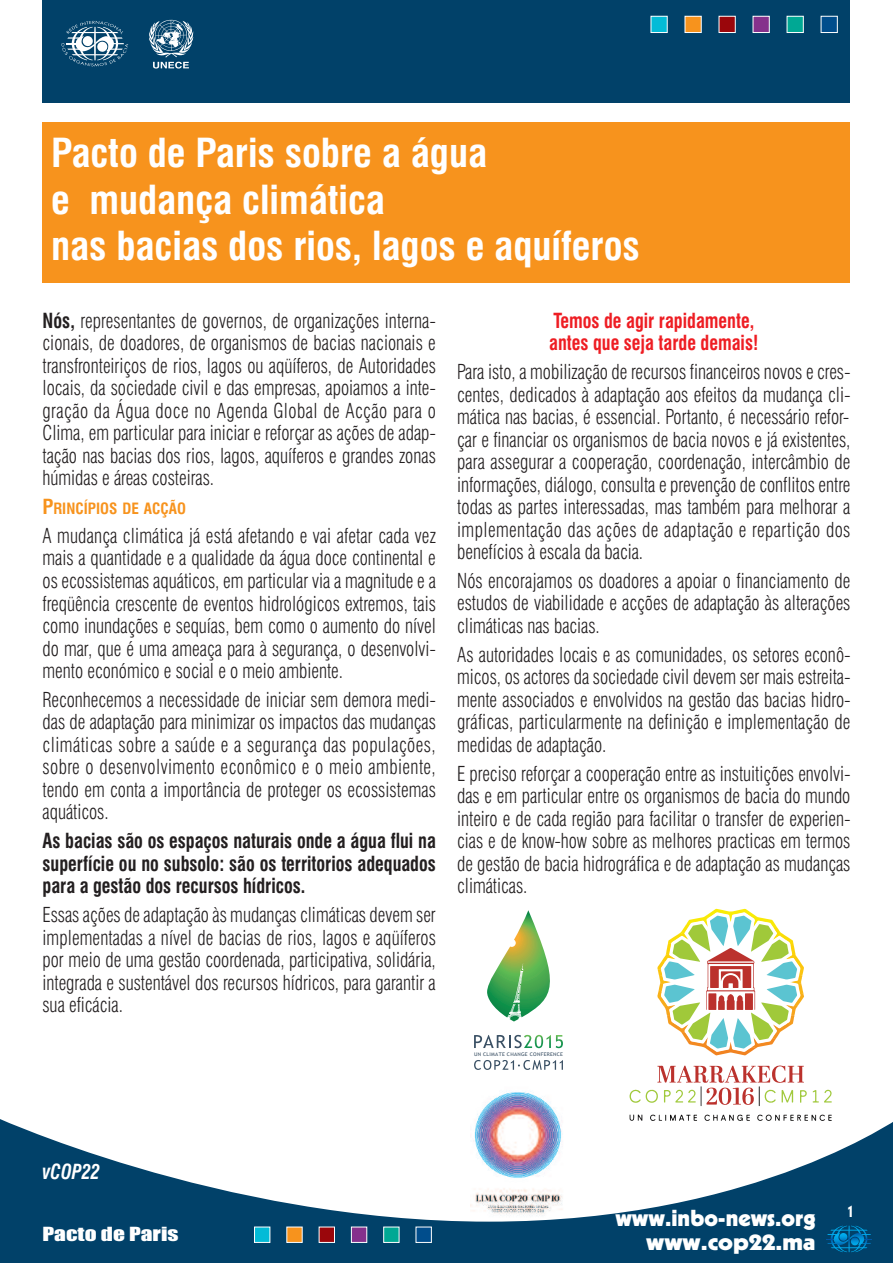
<style>
.page{position:relative;width:893px;height:1263px;background:#fff}
.page>*{position:absolute;margin:0;border:0;box-sizing:border-box;transform-origin:0 0}
.t1{font:700 condensed 39px/46.5px "Swiss 721 BT";color:#fff}
.t2{font:900 22.5px/24px "Kabel";color:#fff;text-align:right;scale:1.05 1}
.t3{font:300 condensed 20.25px/22.5px "Swiss 721 BT";color:#231f20;text-align:justify;scale:.9 1}
.t4{font:700 condensed 20.25px/22.5px "Swiss 721 BT";color:#231f20;text-align:justify;scale:.9 1}
.t5{font:700 condensed 20.25px/22.5px "Swiss 721 BT";color:#ee1d23;scale:.9 1}
.t6{font:italic 700 condensed 20.25px "Swiss 721 BT";color:#fff;scale:.9 1}
.t7{font:18px "Impact";color:#fff;scale:1.3 1}
.t8{font:18px "Insignia";color:#fff}
.t9{font:700 condensed 15.15px "Swiss 721 BT";color:#f7931d}
.t10{font:4.95px "Trebuchet MS";letter-spacing:.05em;color:#3a5064;scale:1.07 1}
.s1{font-weight:700}
.s2{font-size:20.25px}
</style>
<div class="page">
<svg style="left:0;top:1119px;width:893px;height:144px;fill:#014169"></svg>
<svg style="left:826px;top:1225px;width:46px;height:27px"></svg>
<div style="left:43px;top:0;width:807px;height:102px;background:#014169"></div>
<div style="left:43px;top:123px;width:807px;height:160px;background:#f7931d"></div>
<div style="left:255px;top:1227px;width:15px;height:15px;background:#03bbd7"></div>
<div style="left:254px;top:1227px;width:16px;height:16px;border:1px solid #fff"></div>
<div style="left:287px;top:1227px;width:15px;height:15px;background:#f7931d"></div>
<div style="left:319px;top:1227px;width:15px;height:15px;background:#9a060b"></div>
<div style="left:319px;top:1227px;width:16px;height:16px;border:1px solid #fff"></div>
<div style="left:352px;top:1227px;width:14px;height:15px;background:#85318c"></div>
<div style="left:351px;top:1227px;width:16px;height:16px;border:1px solid #fff"></div>
<div style="left:384px;top:1227px;width:15px;height:15px;background:#00a894"></div>
<div style="left:383px;top:1227px;width:16px;height:16px;border:1px solid #fff"></div>
<div style="left:416px;top:1227px;width:15px;height:15px;background:#004d8c"></div>
<div style="left:416px;top:1227px;width:16px;height:16px;border:1px solid #fff"></div>
<div style="left:651px;top:17px;width:16px;height:15px;background:#03bbd7"></div>
<div style="left:651px;top:16px;width:17px;height:17px;border:1px solid #fff"></div>
<div style="left:685px;top:17px;width:16px;height:15px;background:#f7931d"></div>
<div style="left:685px;top:16px;width:17px;height:17px;border:1px solid #fff"></div>
<div style="left:719px;top:17px;width:16px;height:15px;background:#9a060b"></div>
<div style="left:719px;top:16px;width:17px;height:17px;border:1px solid #fff"></div>
<div style="left:753px;top:17px;width:16px;height:15px;background:#85318c"></div>
<div style="left:753px;top:16px;width:17px;height:17px;border:1px solid #fff"></div>
<div style="left:787px;top:17px;width:16px;height:15px;background:#00a894"></div>
<div style="left:787px;top:16px;width:17px;height:17px;border:1px solid #fff"></div>
<div style="left:821px;top:17px;width:16px;height:15px;background:#004d8c"></div>
<div style="left:821px;top:16px;width:17px;height:17px;border:1px solid #fff"></div>
<div style="left:629px;top:909px;width:203px;height:212px;background:#fff"></div>
<svg style="left:813px;top:1090px;width:19px;height:12px"></svg>
<svg style="left:629px;top:1114px;width:13px;height:7px"></svg>
<svg style="left:757px;top:1114px;width:75px;height:7px"></svg>
<svg style="left:704px;top:1114px;width:46px;height:7px"></svg>
<svg style="left:650px;top:1114px;width:47px;height:7px"></svg>
<svg style="left:657px;top:909px;width:147px;height:146px"></svg>
<svg style="left:629px;top:1065px;width:178px;height:41px"></svg>
<img style="left:471px;top:1091px;width:94px;height:126px">
<svg style="left:149px;top:20px;width:44px;height:49px"></svg>
<svg style="left:61px;top:21px;width:67px;height:45px"></svg>
<svg style="left:474px;top:1060px;width:89px;height:10px"></svg>
<svg style="left:474px;top:1035px;width:89px;height:13px"></svg>
<svg style="left:487px;top:910px;width:63px;height:111px"></svg>
<h1 class="t1" style="left:51px;top:133px;width:590px">Pacto de Paris sobre a água<br>e mudança climática<br>nas bacias dos rios, lagos e aquíferos</h1>
<p class="t3" style="left:43px;top:311px;width:439px"><span class="s1">Nós,</span> representantes de governos, de organizações interna&shy;cionais, de doadores, de organismos de bacias nacionais e transfronteiriços de rios, lagos ou aqüíferos, de Autoridades locais, da sociedade civil e das empresas, apoiamos a inte&shy;gração da Água doce no Agenda Global de Acção para o Clima, em particular para iniciar e reforçar as ações de adap&shy;tação nas bacias dos rios, lagos, aquíferos e grandes zonas húmidas e áreas costeiras.</p>
<p class="t9" style="left:43px;top:503px;width:145px"><span class="s2">P</span>RINCÍPIOS DE ACÇÃO</p>
<p class="t3" style="left:43px;top:526px;width:439px">A mudança climática já está afetando e vai afetar cada vez mais a quantidade e a qualidade da água doce continental e os ecossistemas aquáticos, em particular via a magnitude e a freqüência crescente de eventos hidrológicos extremos, tais como inundações e sequías, bem como o aumento do nível do mar, que é uma ameaça para à segurança, o desenvolvi&shy;mento económico e social e o meio ambiente.</p>
<p class="t3" style="left:43px;top:690px;width:439px">Reconhecemos a necessidade de iniciar sem demora medi&shy;das de adaptação para minimizar os impactos das mudanças climáticas sobre a saúde e a segurança das populações, sobre o desenvolvimento econômico e o meio ambiente, tendo em conta a importância de proteger os ecossistemas aquáticos.</p>
<p class="t4" style="left:43px;top:831px;width:439px">As bacias são os espaços naturais onde a água flui na superfície ou no subsolo: são os territorios adequados para a gestão dos recursos hídricos.</p>
<p class="t3" style="left:42px;top:905px;width:439px">Essas ações de adaptação às mudanças climáticas devem ser implementadas a nível de bacias de rios, lagos e aqüíferos por meio de uma gestão coordenada, participativa, solidária, integrada e sustentável dos recursos hídricos, para garantir a sua eficácia.</p>
<p class="t5" style="left:549px;top:311px;width:234px">Temos de agir rapidamente, antes que seja tarde demais!</p>
<p class="t3" style="left:457px;top:362px;width:439px">Para isto, a mobilização de recursos financeiros novos e cres&shy;centes, dedicados à adaptação aos efeitos da mudança cli&shy;mática nas bacias, é essencial. Portanto, é necessário refor&shy;çar e financiar os organismos de bacia novos e já existentes, para assegurar a cooperação, coordenação, intercâmbio de informações, diálogo, consulta e prevenção de conflitos entre todas as partes interessadas, mas também para melhorar a implementação das ações de adaptação e repartição dos benefícios à escala da bacia.</p>
<p class="t3" style="left:457px;top:571px;width:439px">Nós encorajamos os doadores a apoiar o financiamento de estudos de viabilidade e acções de adaptação às alterações climáticas nas bacias.</p>
<p class="t3" style="left:457px;top:645px;width:439px">As autoridades locais e as comunidades, os setores econô&shy;micos, os actores da sociedade civil devem ser mais estreita&shy;mente associados e envolvidos na gestão das bacias hidro&shy;gráficas, particularmente na definição e implementação de medidas de adaptação.</p>
<p class="t3" style="left:457px;top:764px;width:439px">E preciso reforçar a cooperação entre as instuitições envolvi&shy;das e em particular entre os organismos de bacia do mundo inteiro e de cada região para facilitar o transfer de experien&shy;cias e de know-how sobre as melhores practicas em termos de gestão de bacia hidrográfica e de adaptação as mudanças climáticas.</p>
<p class="t10" style="left:474px;top:1051px;width:85px">UN CLIMATE CHANGE CONFERENCE</p>
<p class="t6" style="left:43px;top:1164px;width:65px">vCOP22</p>
<p class="t7" style="left:43px;top:1225px;width:106px">Pacto de Paris</p>
<p class="t2" style="left:615px;top:1207px;width:192px">www.inbo-news.org www.cop22.ma</p>
<p class="t8" style="left:848px;top:1206px;width:7px">1</p>
</div>
